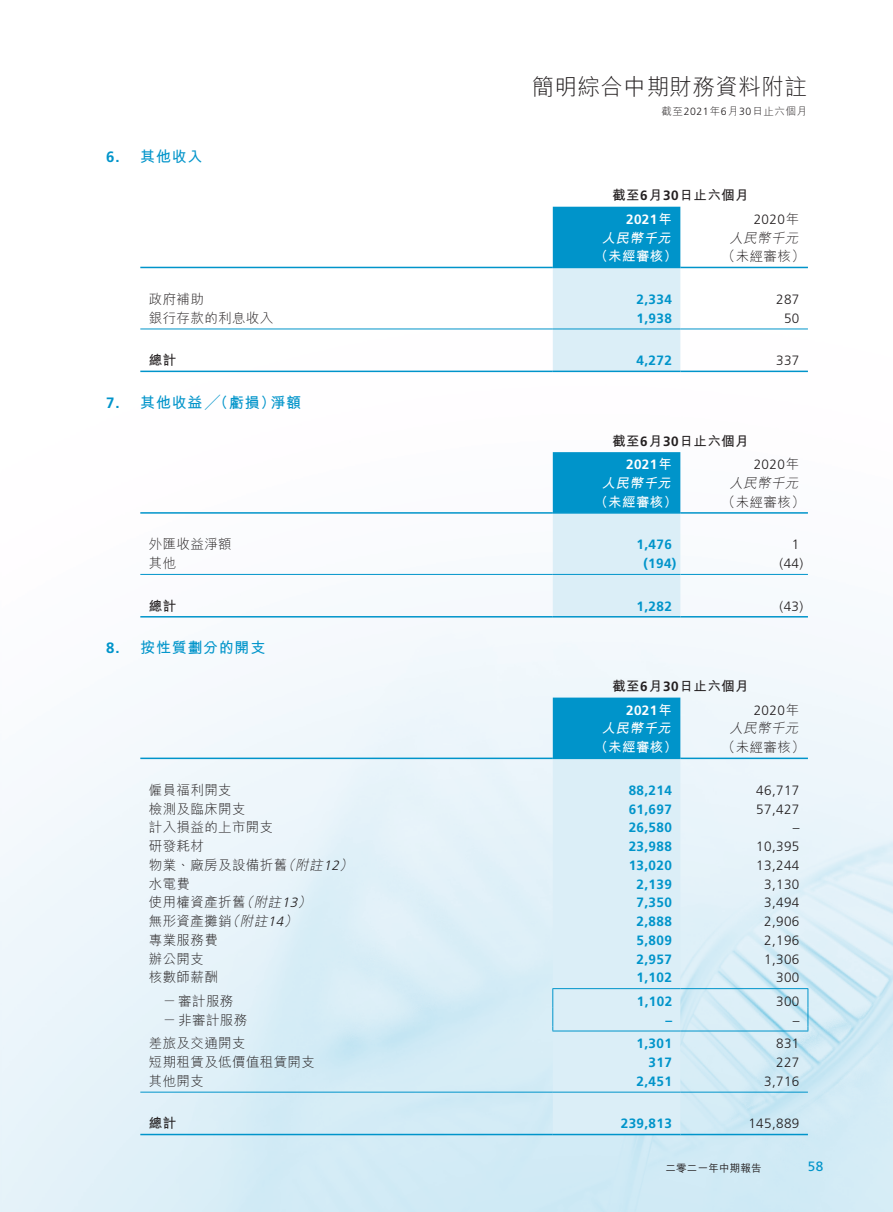
<style>
.page{position:relative;width:893px;height:1212px;background:#fff}
.page>*{position:absolute;margin:0;border:0;box-sizing:border-box;transform-origin:0 0}
.t1{font:300 22.5px "M Hei HK";letter-spacing:.02em;color:#231f20}
.t2{font:700 15px "M Hei HK";letter-spacing:.05em;color:#0094ca}
.t3{font:700 15px "Frutiger LT Std";color:#0094ca}
.t4{font:300 13.5px "M Hei HK";letter-spacing:.03em;color:#231f20}
.t5{font:700 13.5px "Frutiger LT Std";letter-spacing:.03em;color:#0094ca}
.t6{font:300 13.5px "Frutiger LT Std";letter-spacing:.03em;color:#231f20}
.t7{font:700 13.5px "M Hei HK";letter-spacing:.03em;color:#231f20}
.t8{font:italic 300 13.5px "M Hei HK";color:#231f20}
.t9{font:700 13.5px "M Hei HK";letter-spacing:.03em;color:#fff}
.t10{font:700 13.5px "Frutiger LT Std";letter-spacing:.03em;color:#fff}
.t11{font:italic 700 13.5px "M Hei HK";color:#fff}
.t12{font:italic 300 13.5px "Frutiger LT Std";color:#231f20}
.t13{font:13.5px "Frutiger LT Std";color:#0094ca}
.t14{font:300 10.5px "M Hei HK";letter-spacing:.05em;color:#231f20}
.t15{font:500 10.5px "M Hei HK";letter-spacing:.02em;color:#231f20}
.s1{font-family:"Frutiger LT Std"}
.s2{font-family:"M Hei HK"}
</style>
<div class="page">
<img style="left:0;top:206px;width:893px;height:1006px">
<svg style="left:553px;top:207px;width:127px;height:164px"></svg>
<hr style="left:140px;top:267px;width:413px;height:1px;background:#0094ca">
<hr style="left:553px;top:267px;width:127px;height:1px;background:#0094ca">
<hr style="left:680px;top:267px;width:128px;height:1px;background:#0094ca">
<hr style="left:140px;top:329px;width:413px;height:1px;background:#0094ca">
<hr style="left:553px;top:329px;width:127px;height:1px;background:#0094ca">
<hr style="left:680px;top:329px;width:128px;height:1px;background:#0094ca">
<hr style="left:140px;top:371px;width:413px;height:1px;background:#0094ca">
<hr style="left:553px;top:371px;width:127px;height:1px;background:#0094ca">
<hr style="left:680px;top:371px;width:128px;height:1px;background:#0094ca">
<svg style="left:553px;top:452px;width:127px;height:164px"></svg>
<hr style="left:140px;top:512px;width:413px;height:2px;background:#0094ca">
<hr style="left:553px;top:512px;width:127px;height:2px;background:#0094ca">
<hr style="left:680px;top:512px;width:128px;height:2px;background:#0094ca">
<hr style="left:140px;top:574px;width:413px;height:1px;background:#0094ca">
<hr style="left:553px;top:574px;width:127px;height:1px;background:#0094ca">
<hr style="left:680px;top:574px;width:128px;height:1px;background:#0094ca">
<hr style="left:140px;top:616px;width:413px;height:1px;background:#0094ca">
<hr style="left:553px;top:616px;width:127px;height:1px;background:#0094ca">
<hr style="left:680px;top:616px;width:128px;height:1px;background:#0094ca">
<div style="left:553px;top:697px;width:127px;height:60px;background:#0094ca"></div>
<div style="left:553px;top:759px;width:127px;height:375px;background:#dbeef7"></div>
<hr style="left:140px;top:757px;width:413px;height:2px;background:#0094ca">
<hr style="left:553px;top:757px;width:127px;height:2px;background:#0094ca">
<hr style="left:680px;top:757px;width:128px;height:2px;background:#0094ca">
<hr style="left:140px;top:1092px;width:413px;height:1px;background:#0094ca">
<hr style="left:553px;top:1092px;width:127px;height:1px;background:#0094ca">
<hr style="left:680px;top:1092px;width:128px;height:1px;background:#0094ca">
<hr style="left:140px;top:1134px;width:413px;height:1px;background:#0094ca">
<hr style="left:553px;top:1134px;width:127px;height:1px;background:#0094ca">
<hr style="left:680px;top:1134px;width:128px;height:1px;background:#0094ca">
<hr style="left:552px;top:988px;width:128px;height:1px;background:#0094ca">
<hr style="left:680px;top:988px;width:128px;height:1px;background:#0094ca">
<hr style="left:552px;top:1030px;width:128px;height:1px;background:#0094ca">
<hr style="left:680px;top:1030px;width:128px;height:1px;background:#0094ca">
<svg style="left:552px;top:989px;width:1px;height:41px"></svg>
<svg style="left:807px;top:989px;width:1px;height:41px"></svg>
<p class="t3" style="left:106px;top:148px;width:15px">6.</p>
<p class="t2" style="left:140px;top:146px;width:64px">其他收入</p>
<p class="t3" style="left:106px;top:394px;width:15px">7.</p>
<p class="t4" style="left:149px;top:292px;width:57px">政府補助</p>
<p class="t4" style="left:149px;top:311px;width:126px">銀行存款的利息收入</p>
<p class="t7" style="left:149px;top:350px;width:29px">總計</p>
<p class="t2" style="left:140px;top:391px;width:137px">其他收益╱（虧損）</p>
<p class="t2" style="left:271px;top:391px;width:32px">淨額</p>
<p class="t3" style="left:106px;top:639px;width:15px">8.</p>
<p class="t4" style="left:149px;top:538px;width:84px">外匯收益淨額</p>
<p class="t4" style="left:149px;top:556px;width:29px">其他</p>
<p class="t7" style="left:149px;top:596px;width:29px">總計</p>
<p class="t2" style="left:140px;top:637px;width:127px">按性質劃分的開支</p>
<p class="t4" style="left:149px;top:783px;width:84px">僱員福利開支</p>
<p class="t4" style="left:149px;top:802px;width:98px">檢測及臨床開支</p>
<p class="t4" style="left:149px;top:820px;width:126px">計入損益的上市開支</p>
<p class="t4" style="left:149px;top:839px;width:57px">研發耗材</p>
<p class="t8" style="left:281px;top:858px;width:18px">（</p>
<p class="t8" style="left:339px;top:858px;width:18px">(</p>
<p class="t8" style="left:295px;top:858px;width:32px">附註</p>
<p class="t4" style="left:149px;top:858px;width:140px">物業、廠房及設備折舊</p>
<p class="t12" style="left:323px;top:857px;width:20px">12</p>
<p class="t4" style="left:149px;top:877px;width:43px">水電費</p>
<p class="t8" style="left:240px;top:895px;width:18px">（</p>
<p class="t8" style="left:298px;top:895px;width:18px">(</p>
<p class="t8" style="left:254px;top:895px;width:32px">附註</p>
<p class="t4" style="left:149px;top:895px;width:98px">使用權資產折舊</p>
<p class="t12" style="left:282px;top:895px;width:20px">13</p>
<p class="t8" style="left:226px;top:914px;width:18px">（</p>
<p class="t8" style="left:284px;top:914px;width:18px">(</p>
<p class="t8" style="left:240px;top:914px;width:32px">附註</p>
<p class="t4" style="left:149px;top:914px;width:84px">無形資產攤銷</p>
<p class="t12" style="left:268px;top:914px;width:20px">14</p>
<p class="t4" style="left:149px;top:933px;width:71px">專業服務費</p>
<p class="t4" style="left:149px;top:952px;width:57px">辦公開支</p>
<p class="t4" style="left:149px;top:970px;width:71px">核數師薪酬</p>
<p class="t4" style="left:163px;top:994px;width:72px">－審計服務</p>
<p class="t4" style="left:163px;top:1013px;width:86px">－非審計服務</p>
<p class="t4" style="left:149px;top:1036px;width:98px">差旅及交通開支</p>
<p class="t4" style="left:149px;top:1055px;width:168px">短期租賃及低價值租賃開支</p>
<p class="t4" style="left:149px;top:1074px;width:57px">其他開支</p>
<p class="t7" style="left:149px;top:1113px;width:29px">總計</p>
<h1 class="t1" style="left:532px;top:75px;width:276px">簡明綜合中期財務資料附註</h1>
<p class="t14" style="left:661px;top:105px;width:147px">截至<span class="s1">2021</span>年<span class="s1">6</span>月<span class="s1">30</span>日止六個月</p>
<p class="t7" style="left:612px;top:186px;width:138px">截至<span class="s1">6</span>月<span class="s1">30</span>日止六個月</p>
<p class="t10" style="left:626px;top:211px;width:47px">2021<span class="s2">年</span></p>
<p class="t6" style="left:754px;top:211px;width:47px">2020<span class="s2">年</span></p>
<p class="t11" style="left:602px;top:228px;width:74px">人民幣千元</p>
<p class="t8" style="left:729px;top:231px;width:73px">人民幣千元</p>
<p class="t9" style="left:594px;top:246px;width:84px">（未經審核）</p>
<p class="t4" style="left:722px;top:249px;width:84px">（未經審核(</p>
<p class="t5" style="left:637px;top:291px;width:37px">2,334</p>
<p class="t6" style="left:776px;top:292px;width:25px">287</p>
<p class="t5" style="left:637px;top:310px;width:37px">1,938</p>
<p class="t6" style="left:784px;top:310px;width:17px">50</p>
<p class="t5" style="left:637px;top:352px;width:37px">4,272</p>
<p class="t6" style="left:776px;top:353px;width:25px">337</p>
<p class="t7" style="left:612px;top:431px;width:138px">截至<span class="s1">6</span>月<span class="s1">30</span>日止六個月</p>
<p class="t10" style="left:626px;top:456px;width:47px">2021<span class="s2">年</span></p>
<p class="t6" style="left:754px;top:457px;width:47px">2020<span class="s2">年</span></p>
<p class="t11" style="left:602px;top:473px;width:74px">人民幣千元</p>
<p class="t8" style="left:729px;top:476px;width:73px">人民幣千元</p>
<p class="t9" style="left:594px;top:492px;width:84px">（未經審核）</p>
<p class="t4" style="left:722px;top:495px;width:84px">（未經審核(</p>
<p class="t5" style="left:637px;top:537px;width:37px">1,476</p>
<p class="t6" style="left:792px;top:537px;width:9px">1</p>
<p class="t5" style="left:643px;top:555px;width:35px">)194(</p>
<p class="t6" style="left:779px;top:556px;width:25px">)44(</p>
<p class="t5" style="left:637px;top:598px;width:37px">1,282</p>
<p class="t6" style="left:779px;top:598px;width:25px">)43(</p>
<p class="t7" style="left:612px;top:677px;width:138px">截至<span class="s1">6</span>月<span class="s1">30</span>日止六個月</p>
<p class="t10" style="left:626px;top:702px;width:47px">2021<span class="s2">年</span></p>
<p class="t6" style="left:754px;top:702px;width:47px">2020<span class="s2">年</span></p>
<p class="t11" style="left:602px;top:719px;width:74px">人民幣千元</p>
<p class="t9" style="left:594px;top:737px;width:84px">（未經審核）</p>
<p class="t8" style="left:729px;top:721px;width:73px">人民幣千元</p>
<p class="t4" style="left:722px;top:740px;width:84px">（未經審核(</p>
<p class="t5" style="left:629px;top:782px;width:45px">88,214</p>
<p class="t6" style="left:756px;top:782px;width:45px">46,717</p>
<p class="t5" style="left:629px;top:801px;width:45px">61,697</p>
<p class="t6" style="left:756px;top:801px;width:45px">57,427</p>
<p class="t5" style="left:629px;top:820px;width:45px">26,580</p>
<p class="t6" style="left:793px;top:820px;width:8px">–</p>
<p class="t5" style="left:629px;top:838px;width:45px">23,988</p>
<p class="t6" style="left:756px;top:839px;width:45px">10,395</p>
<p class="t5" style="left:629px;top:857px;width:45px">13,020</p>
<p class="t6" style="left:756px;top:857px;width:45px">13,244</p>
<p class="t5" style="left:637px;top:876px;width:37px">2,139</p>
<p class="t6" style="left:764px;top:876px;width:37px">3,130</p>
<p class="t5" style="left:637px;top:895px;width:37px">7,350</p>
<p class="t6" style="left:764px;top:895px;width:37px">3,494</p>
<p class="t5" style="left:637px;top:913px;width:37px">2,888</p>
<p class="t6" style="left:764px;top:914px;width:37px">2,906</p>
<p class="t5" style="left:637px;top:932px;width:37px">5,809</p>
<p class="t6" style="left:764px;top:932px;width:37px">2,196</p>
<p class="t5" style="left:637px;top:951px;width:37px">2,957</p>
<p class="t6" style="left:764px;top:951px;width:37px">1,306</p>
<p class="t5" style="left:637px;top:970px;width:37px">1,102</p>
<p class="t6" style="left:776px;top:970px;width:25px">300</p>
<p class="t5" style="left:637px;top:993px;width:37px">1,102</p>
<p class="t6" style="left:776px;top:994px;width:25px">300</p>
<p class="t5" style="left:665px;top:1012px;width:8px">–</p>
<p class="t6" style="left:793px;top:1012px;width:8px">–</p>
<p class="t5" style="left:637px;top:1036px;width:37px">1,301</p>
<p class="t6" style="left:776px;top:1036px;width:25px">831</p>
<p class="t5" style="left:649px;top:1054px;width:25px">317</p>
<p class="t6" style="left:776px;top:1055px;width:25px">227</p>
<p class="t5" style="left:637px;top:1073px;width:37px">2,451</p>
<p class="t6" style="left:764px;top:1073px;width:37px">3,716</p>
<p class="t5" style="left:621px;top:1116px;width:53px">239,813</p>
<p class="t6" style="left:748px;top:1116px;width:53px">145,889</p>
<p class="t15" style="left:665px;top:1160px;width:98px">二零二一年中期報告</p>
<p class="t13" style="left:808px;top:1159px;width:17px">58</p>
</div>
